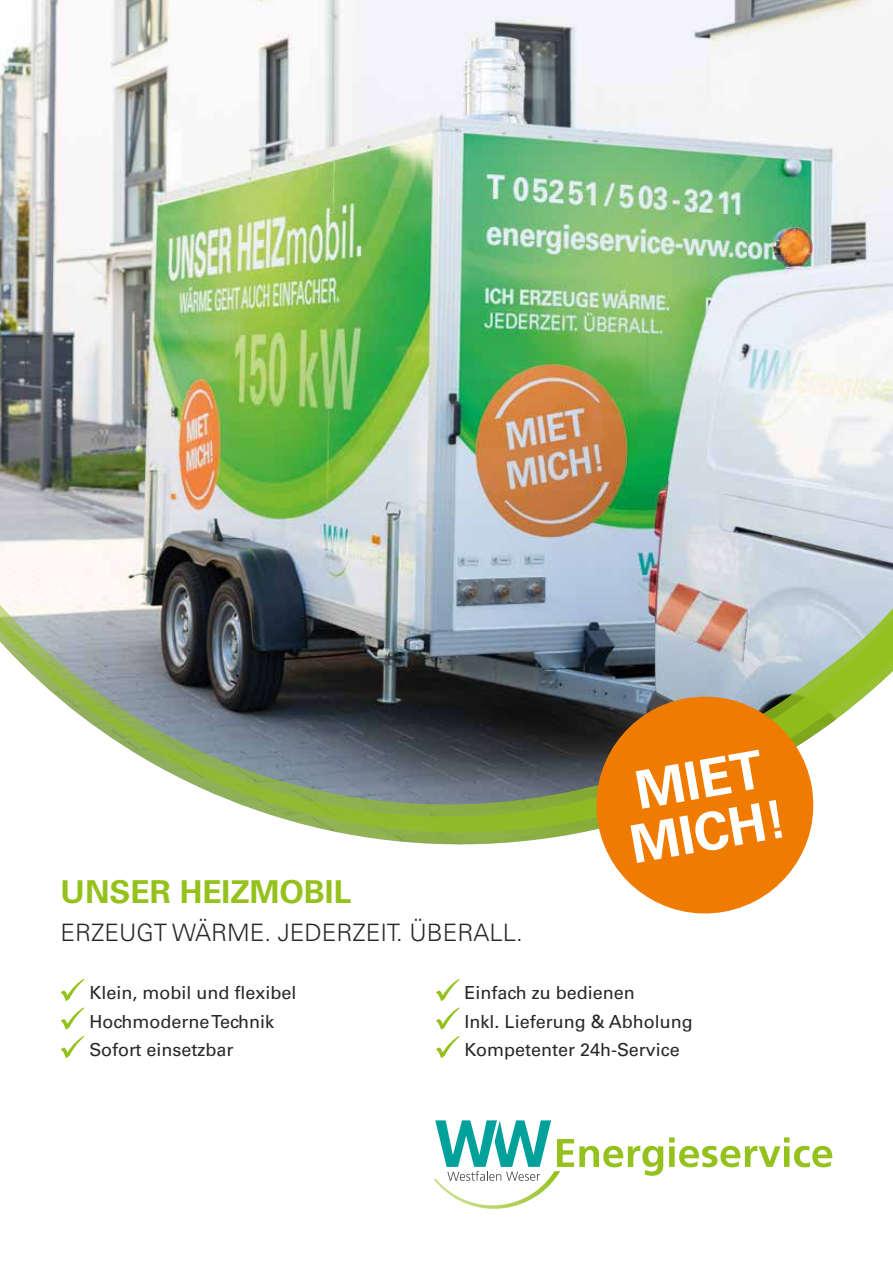
<style>
.page{position:relative;width:893px;height:1263px;background:#fff}
.page>*{position:absolute;margin:0;border:0;box-sizing:border-box;transform-origin:0 0}
.t1{font:700 52.5px/52.5px "Univers LT Std";color:#fff}
.t2{font:700 31.5px "Univers LT Std";color:#94c11c}
.t3{font:300 24px "Univers LT Std";color:#282827}
.t4{font:18px/28.5px "Univers LT Std";color:#282827}
</style>
<div class="page">
<img style="left:0;top:0;width:893px;height:605px">
<img style="left:0;top:605px;width:893px;height:21px">
<svg style="left:0;top:626px;width:893px;height:219px"></svg>
<svg style="left:434px;top:1120px;width:229px;height:89px"></svg>
<svg style="left:669px;top:1137px;width:163px;height:30px"></svg>
<svg style="left:61px;top:979px;width:23px;height:22px"></svg>
<svg style="left:61px;top:1007px;width:23px;height:23px"></svg>
<svg style="left:61px;top:1036px;width:23px;height:22px"></svg>
<svg style="left:436px;top:979px;width:24px;height:22px"></svg>
<svg style="left:436px;top:1007px;width:24px;height:23px"></svg>
<svg style="left:436px;top:1036px;width:24px;height:22px"></svg>
<svg style="left:588px;top:688px;width:234px;height:226px;background:#da8c30"></svg>
<h2 class="t2" style="left:61px;top:873px;width:292px">UNSER HEIZMOBIL</h2>
<h3 class="t3" style="left:61px;top:918px;width:464px">ERZEUGT WÄRME. JEDERZEIT. ÜBERALL.</h3>
<h1 class="t1" style="left:617px;top:768px;width:159px;rotate:-10deg">MIET<br>MICH!</h1>
<p class="t4" style="left:89px;top:979px;width:209px">Klein, mobil und flexibel<br>Hochmoderne Technik<br>Sofort einsetzbar</p>
<p class="t4" style="left:465px;top:979px;width:230px">Einfach zu bedienen<br>Inkl. Lieferung &amp; Abholung<br>Kompetenter 24h-Service</p>
</div>
